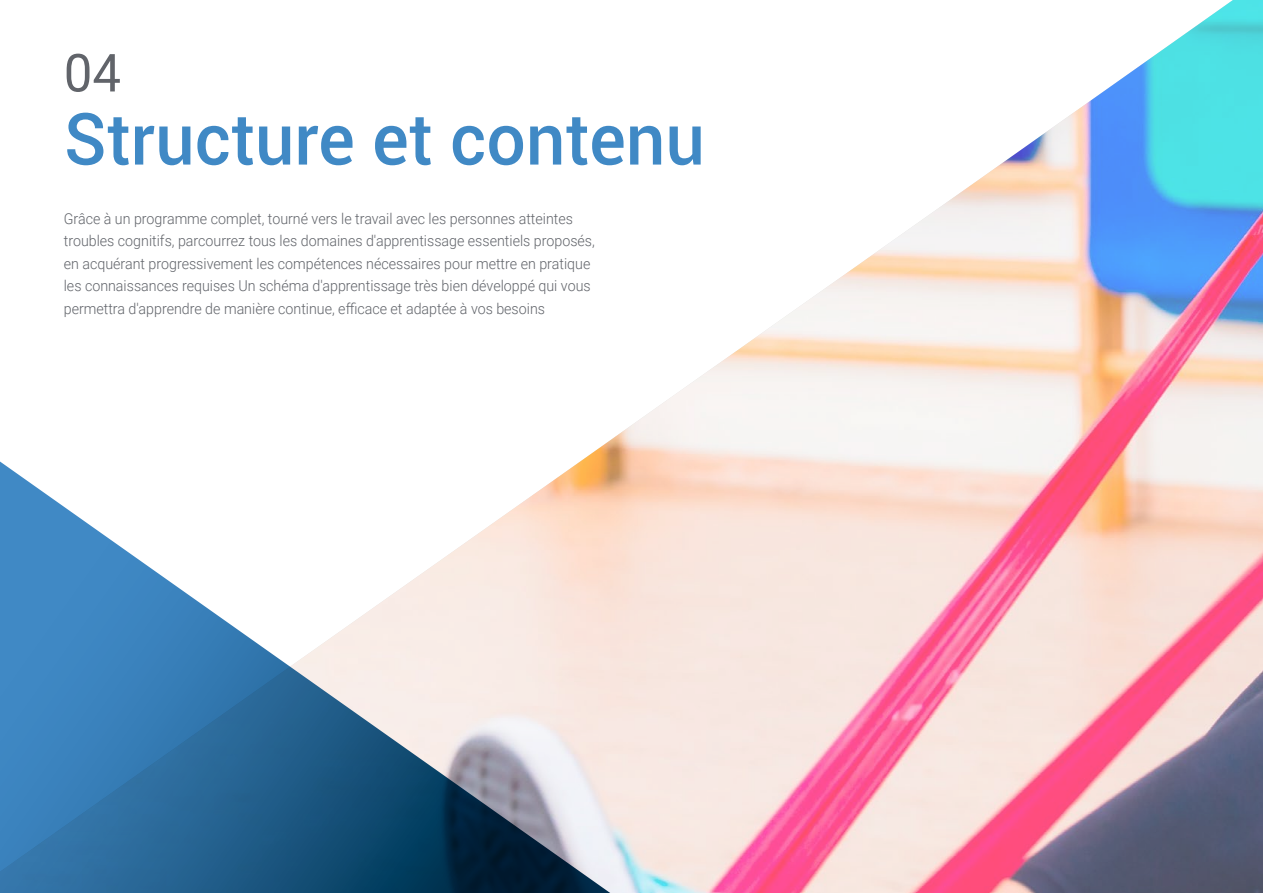
<style>
.page{position:relative;width:1263px;height:893px;background:#fff}
.page>*{position:absolute;margin:0;border:0;box-sizing:border-box;transform-origin:0 0}
.t1{font:500 72px "Roboto";color:#4089c5}
.t2{font:52.5px "Roboto";color:#61646a}
.t3{font:300 15px/22.5px "Roboto";color:#61646a;scale:.95 1}
</style>
<div class="page">
<img style="left:602px;top:0;width:661px;height:893px">
<svg style="left:0;top:446px;width:640px;height:447px"></svg>
<h2 class="t2" style="left:64px;top:36px;width:59px">04</h2>
<h1 class="t1" style="left:64px;top:88px;width:643px">Structure et contenu</h1>
<p class="t3" style="left:64px;top:207px;width:560px">Grâce à un programme complet, tourné vers le travail avec les personnes atteintes troubles cognitifs, parcourrez tous les domaines d'apprentissage essentiels proposés, en acquérant progressivement les compétences nécessaires pour mettre en pratique les connaissances requises Un schéma d'apprentissage très bien développé qui vous permettra d'apprendre de manière continue, efficace et adaptée à vos besoins</p>
</div>
